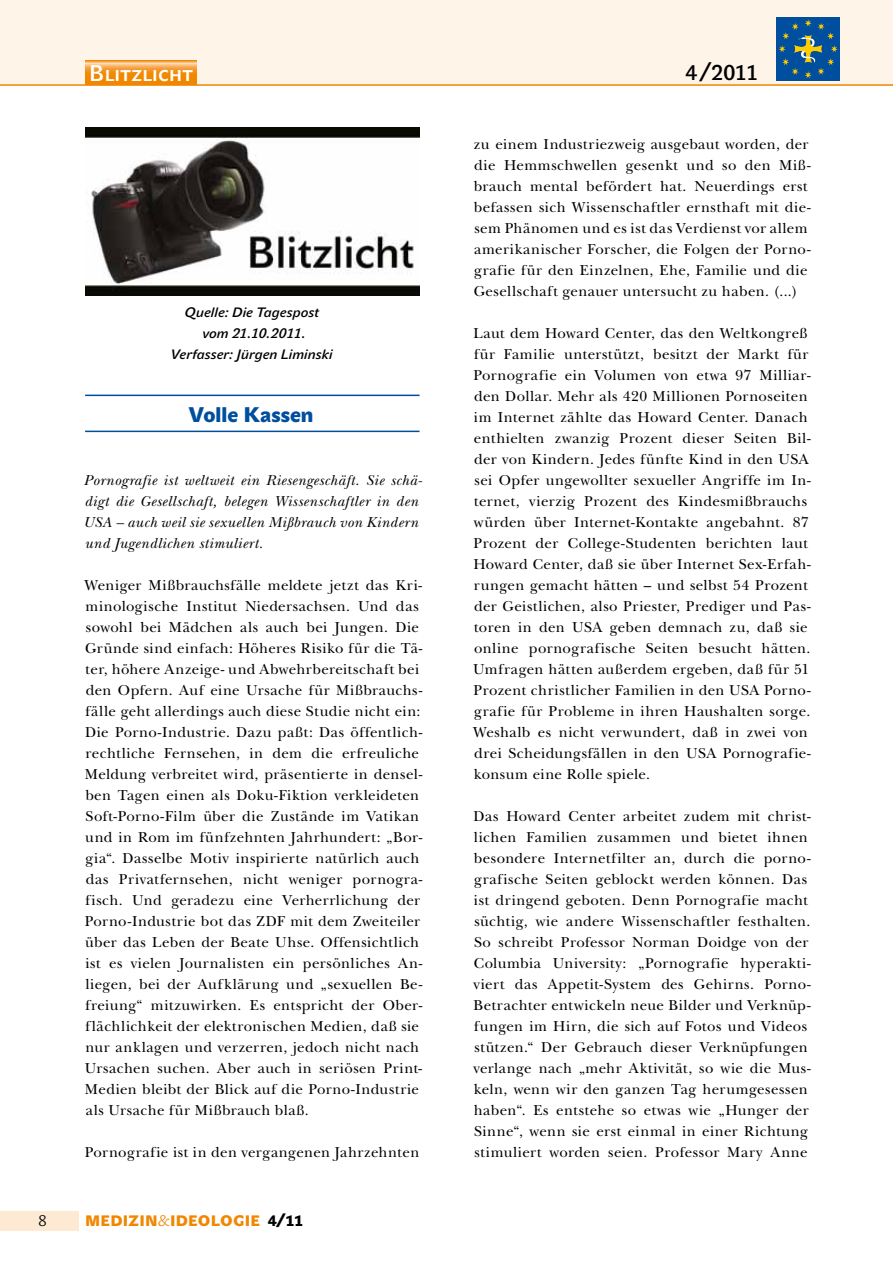
<style>
.page{position:relative;width:893px;height:1263px;background:#fff}
.page>*{position:absolute;margin:0;border:0;box-sizing:border-box;transform-origin:0 0}
.t1{font:22.5px "John Sans Medium Pro";letter-spacing:.02em;color:#fff}
.t2{font:21px "John Sans Black Pro";letter-spacing:.005em;color:#004e9e}
.t3{font:21px "John Sans Medium Pro";color:#000}
.t4{font:15px/21px "New Baskerville Std";letter-spacing:.025em;color:#000}
.t5{font:italic 15px/21px "New Baskerville Std";letter-spacing:.03em;color:#000}
.t6{font:15px "John Sans Black Pro";letter-spacing:.015em;color:#f18700}
.t7{font:15px "John Sans Lite Pro";color:#000}
.t8{font:italic 13.5px/21px "John Sans Medium Pro";letter-spacing:.01em;color:#000;text-align:center}
.s1{font-family:"John Sans Lite Pro"}
.s2{color:#000}
</style>
<div class="page">
<div style="left:0;top:1211px;width:79px;height:19px;background:#fee9d2"></div>
<div style="left:0;top:0;width:893px;height:86px;background:#fef4e8"></div>
<hr style="left:0;top:84px;width:893px;height:2px;background:#f18700">
<hr style="left:85px;top:395px;width:335px;height:1px;background:#004e9e">
<hr style="left:85px;top:431px;width:335px;height:1px;background:#004e9e">
<img style="left:85px;top:128px;width:335px;height:168px">
<div style="left:777px;top:17px;width:63px;height:63px;background:#004e9e"></div>
<svg style="left:779px;top:19px;width:59px;height:59px"></svg>
<svg style="left:85px;top:60px;width:112px;height:24px;background:#f39929"></svg>
<h1 class="t1" style="left:89px;top:60px;width:105px">Blitzlicht</h1>
<h2 class="t3" style="left:686px;top:61px;width:74px">4/2011</h2>
<p class="t8" style="left:171px;top:302px;width:163px">Quelle: Die Tagespost vom 21.10.2011.<br>Verfasser: Jürgen Liminski</p>
<h2 class="t2" style="left:189px;top:402px;width:126px">Volle Kassen</h2>
<p class="t5" style="left:84px;top:469px;width:340px">Pornografie ist weltweit ein Riesengeschäft. Sie schä&shy;digt die Gesellschaft, belegen Wissenschaftler in den USA – auch weil sie sexuellen Mißbrauch von Kindern und Jugendlichen stimuliert.</p>
<p class="t4" style="left:85px;top:574px;width:339px">Weniger Mißbrauchsfälle meldete jetzt das Kri&shy;minologische Institut Niedersachsen. Und das sowohl bei Mädchen als auch bei Jungen. Die Gründe sind einfach: Höheres Risiko für die Tä&shy;ter, höhere Anzeige- und Abwehrbereitschaft bei den Opfern. Auf eine Ursache für Mißbrauchs&shy;fälle geht allerdings auch diese Studie nicht ein:<br>Die Porno-Industrie. Dazu paßt: Das öffentlich&shy;rechtliche Fernsehen, in dem die erfreuliche Meldung verbreitet wird, präsentierte in densel&shy;ben Tagen einen als Doku-Fiktion verkleideten Soft-Porno-Film über die Zustände im Vatikan und in Rom im fünfzehnten Jahrhundert: „Bor&shy;gia“. Dasselbe Motiv inspirierte natürlich auch das Privatfernsehen, nicht weniger pornogra&shy;fisch. Und geradezu eine Verherrlichung der Porno-Industrie bot das ZDF mit dem Zweiteiler über das Leben der Beate Uhse. Offensichtlich ist es vielen Journalisten ein persönliches An&shy;liegen, bei der Aufklärung und „sexuellen Be&shy;freiung“ mitzuwirken. Es entspricht der Ober&shy;flächlichkeit der elektronischen Medien, daß sie nur anklagen und verzerren, jedoch nicht nach Ursachen suchen. Aber auch in seriösen Print-Medien bleibt der Blick auf die Porno-Industrie als Ursache für Mißbrauch blaß.</p>
<p class="t4" style="left:85px;top:1141px;width:336px">Pornografie ist in den vergangenen Jahrzehnten</p>
<p class="t7" style="left:38px;top:1212px;width:10px">8</p>
<p class="t6" style="left:85px;top:1212px;width:220px">Medizin<span class="s1">&amp;</span>I deologie <span class="s2">4/11</span></p>
<p class="t4" style="left:474px;top:133px;width:339px">zu einem Industriezweig ausgebaut worden, der die Hemmschwellen gesenkt und so den Miß&shy;brauch mental befördert hat. Neuerdings erst befassen sich Wissenschaftler ernsthaft mit die&shy;sem Phänomen und es ist das Verdienst vor allem amerikanischer Forscher, die Folgen der Porno&shy;grafie für den Einzelnen, Ehe, Familie und die Gesellschaft genauer untersucht zu haben. (...)</p>
<p class="t4" style="left:473px;top:322px;width:339px">Laut dem Howard Center, das den Weltkongreß für Familie unterstützt, besitzt der Markt für Pornografie ein Volumen von etwa 97 Milliar&shy;den Dollar. Mehr als 420 Millionen Pornoseiten im Internet zählte das Howard Center. Danach enthielten zwanzig Prozent dieser Seiten Bil&shy;der von Kindern. Jedes fünfte Kind in den USA sei Opfer ungewollter sexueller Angriffe im In&shy;ternet, vierzig Prozent des Kindesmißbrauchs würden über Internet-Kontakte angebahnt. 87<br>Prozent der College-Studenten berichten laut Howard Center, daß sie über Internet Sex-Erfah&shy;rungen gemacht hätten – und selbst 54 Prozent der Geistlichen, also Priester, Prediger und Pas&shy;toren in den USA geben demnach zu, daß sie online pornografische Seiten besucht hätten.<br>Umfragen hätten außerdem ergeben, daß für 51<br>Prozent christlicher Familien in den USA Porno&shy;grafie für Probleme in ihren Haushalten sorge.<br>Weshalb es nicht verwundert, daß in zwei von drei Scheidungsfällen in den USA Pornografie&shy;konsum eine Rolle spiele.</p>
<p class="t4" style="left:473px;top:805px;width:339px">Das Howard Center arbeitet zudem mit christ&shy;lichen Familien zusammen und bietet ihnen besondere Internetfilter an, durch die porno&shy;grafische Seiten geblockt werden können. Das ist dringend geboten. Denn Pornografie macht süchtig, wie andere Wissenschaftler festhalten.<br>So schreibt Professor Norman Doidge von der Columbia University: „Pornografie hyperakti&shy;viert das Appetit-System des Gehirns. Porno-Betrachter entwickeln neue Bilder und Verknüp&shy;fungen im Hirn, die sich auf Fotos und Videos stützen.“ Der Gebrauch dieser Verknüpfungen verlange nach „mehr Aktivität, so wie die Mus&shy;keln, wenn wir den ganzen Tag herumgesessen haben“. Es entstehe so etwas wie „Hunger der Sinne“, wenn sie erst einmal in einer Richtung stimuliert worden seien. Professor Mary Anne</p>
</div>
